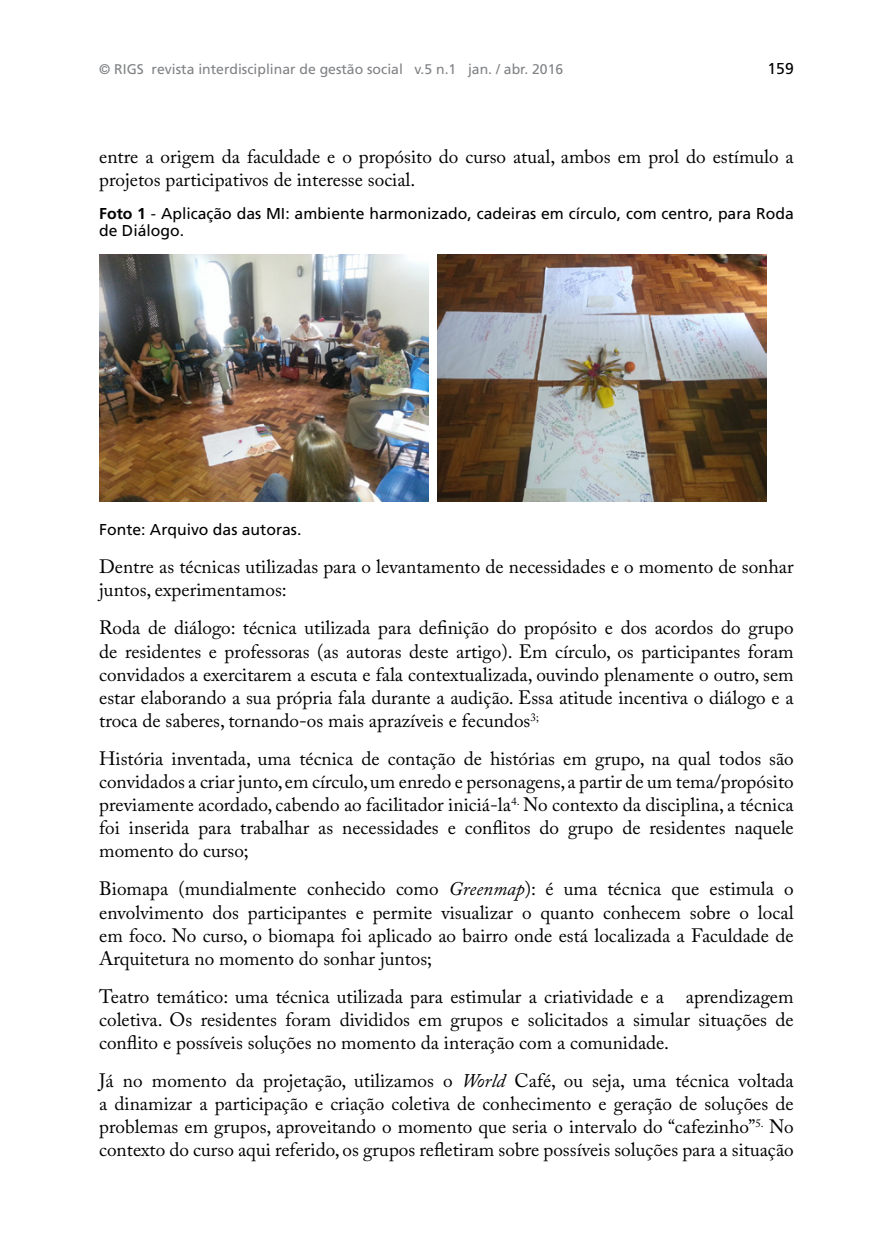
<style>
.page{position:relative;width:893px;height:1241px;background:#fff}
.page>*{position:absolute;margin:0;border:0;box-sizing:border-box;transform-origin:0 0}
.t1{font:19.25px/23.1px "Adobe Caslon Pro";color:#000;text-align:justify}
.t2{font:15.75px/17.5px "Frutiger LT Std";color:#000}
.t3{font:14px "Frutiger LT Std";color:#808285}
.s1{font-weight:700}
.s2{font-style:italic}
</style>
<div class="page">
<img style="left:437px;top:254px;width:329px;height:247px">
<img style="left:99px;top:254px;width:329px;height:247px">
<p class="t3" style="left:99px;top:61px;width:466px">© RIGS revista interdisciplinar de gestão social v.5 n.1 jan. / abr. 2016</p>
<p class="t2" style="left:767px;top:60px;width:28px">159</p>
<p class="t1" style="left:99px;top:145px;width:696px">entre a origem da faculdade e o propósito do curso atual, ambos em prol do estímulo a projetos participativos de interesse social.</p>
<p class="t2" style="left:99px;top:204px;width:696px"><span class="s1">Foto 1</span> - Aplicação das MI: ambiente harmonizado, cadeiras em círculo, com centro, para Roda de Diálogo.</p>
<p class="t2" style="left:99px;top:521px;width:204px">Fonte: Arquivo das autoras.</p>
<p class="t1" style="left:99px;top:555px;width:696px">Dentre as técnicas utilizadas para o levantamento de necessidades e o momento de sonhar juntos, experimentamos:</p>
<p class="t1" style="left:99px;top:616px;width:696px">Roda de diálogo: técnica utilizada para definição do propósito e dos acordos do grupo de residentes e professoras (as autoras deste artigo). Em círculo, os participantes foram convidados a exercitarem a escuta e fala contextualizada, ouvindo plenamente o outro, sem estar elaborando a sua própria fala durante a audição. Essa atitude incentiva o diálogo e a troca de saberes, tornando-os mais aprazíveis e fecundos<sup>3;</sup></p>
<p class="t1" style="left:99px;top:746px;width:696px">História inventada, uma técnica de contação de histórias em grupo, na qual todos são convidados a criar junto, em círculo, um enredo e personagens, a partir de um tema/propósito previamente acordado, cabendo ao facilitador iniciá-la<sup>4.</sup> No contexto da disciplina, a técnica foi inserida para trabalhar as necessidades e conflitos do grupo de residentes naquele momento do curso;</p>
<p class="t1" style="left:99px;top:877px;width:696px">Biomapa (mundialmente conhecido como <span class="s2">Greenmap</span>): é uma técnica que estimula o envolvimento dos participantes e permite visualizar o quanto conhecem sobre o local em foco. No curso, o biomapa foi aplicado ao bairro onde está localizada a Faculdade de Arquitetura no momento do sonhar juntos;</p>
<p class="t1" style="left:99px;top:984px;width:696px">Teatro temático: uma técnica utilizada para estimular a criatividade e a aprendizagem coletiva. Os residentes foram divididos em grupos e solicitados a simular situações de conflito e possíveis soluções no momento da interação com a comunidade.</p>
<p class="t1" style="left:99px;top:1068px;width:696px">Já no momento da projetação, utilizamos o <span class="s2">World</span> Café, ou seja, uma técnica voltada a dinamizar a participação e criação coletiva de conhecimento e geração de soluções de problemas em grupos, aproveitando o momento que seria o intervalo do “cafezinho”<sup>5.</sup> No contexto do curso aqui referido, os grupos refletiram sobre possíveis soluções para a situação</p>
</div>
